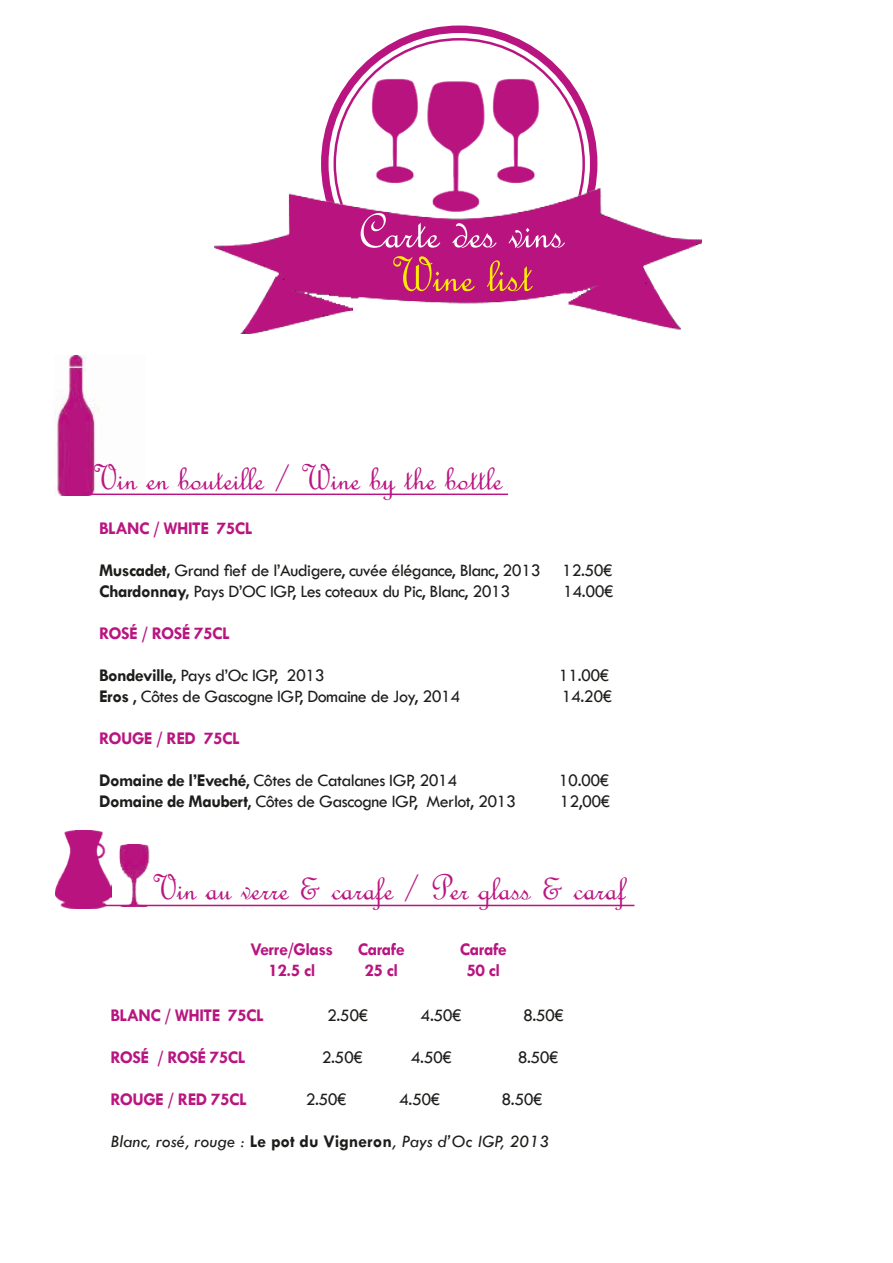
<style>
.page{position:relative;width:893px;height:1263px;background:#fff}
.page>*{position:absolute;margin:0;border:0;box-sizing:border-box;transform-origin:0 0}
.t1{font:52.5px "French Script";color:#fff}
.t2{font:52.5px "French Script";color:#ffed00}
.t3{font:37.5px "French Script";color:#b91581}
.t4{font:18px/21px "Tw Cen";letter-spacing:-.03em;color:#1d1d1b}
.t5{font:700 18px/21px "Tw Cen";letter-spacing:-.03em;color:#b91581;text-align:center}
.t6{font:italic 18px "Tw Cen";color:#1d1d1b}
.s1{font-weight:700}
.s2{font-weight:700;font-style:normal}
</style>
<div class="page">
<img style="left:427px;top:81px;width:58px;height:106px">
<div style="left:321px;top:26px;width:276px;height:276px;border:8px solid #b91581;border-radius:50%"></div>
<img style="left:215px;top:187px;width:487px;height:147px">
<img style="left:54px;top:356px;width:91px;height:139px">
<hr style="left:87px;top:494px;width:421px;height:1px;background:#b91581">
<img style="left:112px;top:844px;width:42px;height:61px">
<img style="left:55px;top:830px;width:57px;height:78px">
<hr style="left:91px;top:905px;width:543px;height:1px;background:#b91581">
<img style="left:492px;top:78px;width:47px;height:106px">
<img style="left:370px;top:78px;width:48px;height:106px">
<h1 class="t1" style="left:359px;top:199px;width:207px">Carte des vins</h1>
<h1 class="t2" style="left:391px;top:242px;width:142px">Wine list</h1>
<h2 class="t3" style="left:92px;top:455px;width:411px">Vin en bouteille / Wine by the bottle</h2>
<p class="t5" style="left:99px;top:517px;width:155px">BLANC / WHITE 75CL</p>
<p class="t4" style="left:99px;top:560px;width:515px"><span class="s1">Muscadet,</span> Grand fief de l’Audigere, cuvée élégance, Blanc, 2013 12.50€<br><span class="s1">Chardonnay,</span> Pays D’OC IGP, Les coteaux du Pic, Blanc, 2013</p>
<p class="t4" style="left:563px;top:581px;width:52px">14.00€</p>
<p class="t5" style="left:99px;top:622px;width:132px">ROSÉ / ROSÉ 75CL</p>
<p class="t4" style="left:99px;top:665px;width:227px"><span class="s1">Bondeville</span>, Pays d’Oc IGP, 2013</p>
<p class="t4" style="left:559px;top:665px;width:52px">11.00€</p>
<p class="t4" style="left:99px;top:686px;width:363px"><span class="s1">Eros</span> , Côtes de Gascogne IGP, Domaine de Joy, 2014</p>
<p class="t4" style="left:562px;top:686px;width:52px">14.20€</p>
<p class="t5" style="left:99px;top:727px;width:142px">ROUGE / RED 75CL</p>
<p class="t4" style="left:99px;top:770px;width:360px"><span class="s1">Domaine de l’Eveché</span>, Côtes de Catalanes IGP, 2014</p>
<p class="t4" style="left:559px;top:770px;width:52px">10.00€</p>
<p class="t4" style="left:99px;top:791px;width:418px"><span class="s1">Domaine de Maubert</span>, Côtes de Gascogne IGP, Merlot, 2013</p>
<p class="t4" style="left:560px;top:791px;width:52px">12,00€</p>
<h2 class="t3" style="left:152px;top:864px;width:475px">Vin au verre &amp; carafe / Per glass &amp; caraf</h2>
<p class="t5" style="left:251px;top:939px;width:84px">Verre/Glass<br>12.5 cl</p>
<p class="t5" style="left:358px;top:939px;width:49px">Carafe<br>25 cl</p>
<p class="t5" style="left:460px;top:939px;width:49px">Carafe<br>50 cl</p>
<p class="t5" style="left:111px;top:1004px;width:155px">BLANC / WHITE 75CL</p>
<p class="t4" style="left:327px;top:1004px;width:42px">2.50€</p>
<p class="t4" style="left:421px;top:1004px;width:42px">4.50€</p>
<p class="t4" style="left:523px;top:1004px;width:42px">8.50€</p>
<p class="t5" style="left:111px;top:1046px;width:136px">ROSÉ / ROSÉ 75CL</p>
<p class="t4" style="left:322px;top:1046px;width:42px">2.50€</p>
<p class="t4" style="left:411px;top:1046px;width:42px">4.50€</p>
<p class="t4" style="left:518px;top:1046px;width:42px">8.50€</p>
<p class="t5" style="left:111px;top:1088px;width:138px">ROUGE / RED 75CL</p>
<p class="t4" style="left:306px;top:1088px;width:42px">2.50€</p>
<p class="t4" style="left:399px;top:1088px;width:42px">4.50€</p>
<p class="t4" style="left:502px;top:1088px;width:42px">8.50€</p>
<p class="t6" style="left:111px;top:1130px;width:440px">Blanc, rosé, rouge : <span class="s2">Le pot du Vigneron</span>, Pays d’Oc IGP, 2013</p>
</div>
